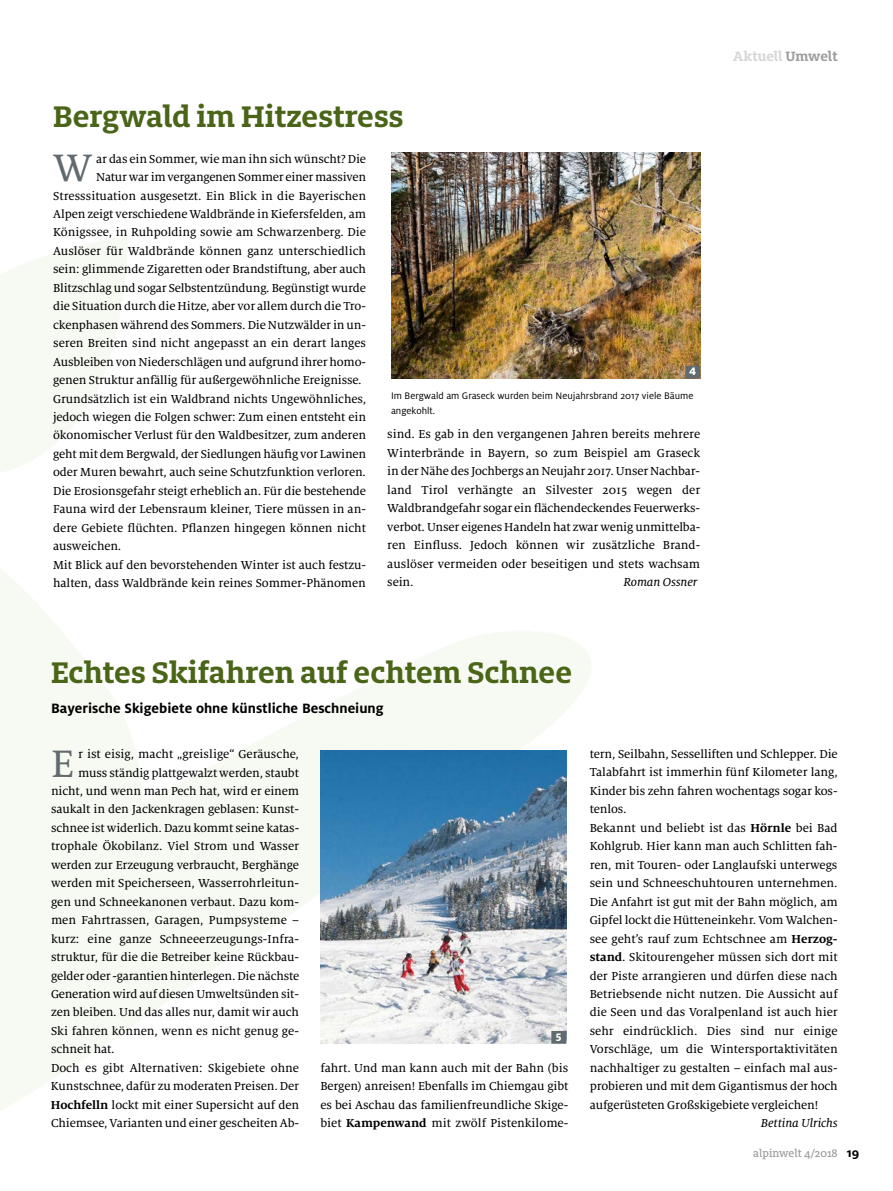
<style>
.page{position:relative;width:893px;height:1191px;background:#fff}
.page>*{position:absolute;margin:0;border:0;box-sizing:border-box;transform-origin:0 0}
.t1{font:42.3px "Milo Serif OT Text";color:#616a6e}
.t2{font:700 33px "Milo Slab OT";color:#4a6518}
.t3{font:700 15px "Milo OT";color:#000}
.t4{font:700 15px "Milo Slab OT";color:#d5d6d6}
.t5{font:12.75px/18.5px "Milo Serif OT Text";letter-spacing:-.01em;color:#000;text-align:justify}
.t6{font:12.75px "Milo Serif OT Text Ita";letter-spacing:-.01em;color:#000}
.t7{font:500 12px "Milo Slab OT";color:#9c9d9d}
.t8{font:800 12px "Milo OT";color:#fff}
.t9{font:10.5px/14.2px "Milo OT";color:#000}
.s1{color:#9c9d9d}
.s2{font-family:"Milo Serif OT";font-weight:700}
.s3{font-family:"Milo OT";font-weight:700;font-size:13.5px;color:#000}
</style>
<div class="page">
<img style="left:0;top:236px;width:591px;height:875px">
<img style="left:320px;top:751px;width:246px;height:292px">
<div style="left:551px;top:1031px;width:15px;height:12px;background:#616a6e"></div>
<div style="left:391px;top:152px;width:309px;height:270px;background:#fff"></div>
<img style="left:391px;top:152px;width:309px;height:226px">
<div style="left:685px;top:366px;width:15px;height:12px;background:#616a6e"></div>
<h2 class="t2" style="left:53px;top:104px;width:352px">Bergwald im Hitzestress</h2>
<h1 class="t1" style="left:53px;top:152px;width:41px">W</h1>
<p class="t5" style="left:96px;top:150px;width:271px">ar das ein Sommer, wie man ihn sich wünscht? Die</p>
<p class="t5" style="left:96px;top:169px;width:271px">Natur war im vergangenen Sommer einer massiven</p>
<p class="t5" style="left:53px;top:187px;width:314px">Stresssituation ausgesetzt. Ein Blick in die Bayerischen</p>
<p class="t5" style="left:53px;top:205px;width:314px">Alpen zeigt verschiedene Waldbrände in Kiefersfelden, am</p>
<p class="t5" style="left:53px;top:224px;width:314px">Königssee, in Ruhpolding sowie am Schwarzenberg. Die</p>
<p class="t5" style="left:53px;top:242px;width:314px">Auslöser für Waldbrände können ganz unterschiedlich</p>
<p class="t5" style="left:53px;top:261px;width:314px">sein: glimmende Zigaretten oder Brandstiftung, aber auch</p>
<p class="t5" style="left:53px;top:279px;width:314px">Blitzschlag und sogar Selbstentzündung. Begünstigt wurde</p>
<p class="t5" style="left:53px;top:298px;width:314px">die Situation durch die Hitze, aber vor allem durch die Tro-</p>
<p class="t5" style="left:53px;top:316px;width:314px">ckenphasen während des Sommers. Die Nutzwälder in un-</p>
<p class="t5" style="left:53px;top:335px;width:314px">seren Breiten sind nicht angepasst an ein derart langes</p>
<p class="t5" style="left:53px;top:353px;width:314px">Ausbleiben von Niederschlägen und aufgrund ihrer homo-</p>
<p class="t5" style="left:53px;top:372px;width:310px">genen Struktur anfällig für außergewöhnliche Ereignisse.</p>
<p class="t5" style="left:53px;top:390px;width:314px">Grundsätzlich ist ein Waldbrand nichts Ungewöhnliches,</p>
<p class="t5" style="left:53px;top:408px;width:314px">jedoch wiegen die Folgen schwer: Zum einen entsteht ein</p>
<p class="t5" style="left:53px;top:427px;width:314px">ökonomischer Verlust für den Waldbesitzer, zum anderen</p>
<p class="t5" style="left:53px;top:445px;width:315px">geht mit dem Bergwald, der Siedlungen häufig vor Lawinen</p>
<p class="t5" style="left:53px;top:464px;width:314px">oder Muren bewahrt, auch seine Schutzfunktion verloren.</p>
<p class="t5" style="left:53px;top:482px;width:314px">Die Erosionsgefahr steigt erheblich an. Für die bestehende</p>
<p class="t5" style="left:53px;top:501px;width:314px">Fauna wird der Lebensraum kleiner, Tiere müssen in an-</p>
<p class="t5" style="left:53px;top:519px;width:314px">dere Gebiete flüchten. Pflanzen hingegen können nicht</p>
<p class="t5" style="left:53px;top:538px;width:70px">ausweichen.</p>
<p class="t5" style="left:53px;top:556px;width:314px">Mit Blick auf den bevorstehenden Winter ist auch festzu-</p>
<p class="t5" style="left:53px;top:574px;width:314px">halten, dass Waldbrände kein reines Sommer-Phänomen</p>
<p class="t8" style="left:689px;top:367px;width:9px">4</p>
<p class="t9" style="left:391px;top:389px;width:304px">Im Bergwald am Graseck wurden beim Neujahrsbrand 2017 viele Bäume angekohlt.</p>
<p class="t5" style="left:387px;top:426px;width:314px">sind. Es gab in den vergangenen Jahren bereits mehrere Winterbrände in Bayern, so zum Beispiel am Graseck in der Nähe des Jochbergs an Neujahr 2017. Unser Nachbar&shy;land Tirol verhängte an Silvester 2015 wegen der Waldbrandgefahr sogar ein flächendeckendes Feuerwerks&shy;verbot. Unser eigenes Handeln hat zwar wenig unmittelba&shy;ren Einfluss. Jedoch können wir zusätzliche Brand&shy;auslöser vermeiden oder beseitigen und stets wachsam sein.</p>
<p class="t6" style="left:623px;top:577px;width:76px">Roman Ossner</p>
<h2 class="t2" style="left:51px;top:660px;width:523px">Echtes Skifahren auf echtem Schnee</h2>
<p class="t3" style="left:51px;top:703px;width:334px">Bayerische Skigebiete ohne künstliche Beschneiung</p>
<p class="t4" style="left:733px;top:51px;width:106px">Aktuell <span class="s1">Umwelt</span></p>
<h1 class="t1" style="left:51px;top:747px;width:25px">E</h1>
<p class="t5" style="left:78px;top:745px;width:222px">r ist eisig, macht „greislige“ Geräusche,</p>
<p class="t5" style="left:78px;top:764px;width:222px">muss ständig plattgewalzt werden, staubt</p>
<p class="t5" style="left:51px;top:782px;width:250px">nicht, und wenn man Pech hat, wird er einem</p>
<p class="t5" style="left:51px;top:801px;width:249px">saukalt in den Jackenkragen geblasen: Kunst-</p>
<p class="t5" style="left:51px;top:819px;width:250px">schnee ist widerlich. Dazu kommt seine katas-</p>
<p class="t5" style="left:51px;top:838px;width:250px">trophale Ökobilanz. Viel Strom und Wasser</p>
<p class="t5" style="left:51px;top:856px;width:250px">werden zur Erzeugung verbraucht, Berghänge</p>
<p class="t5" style="left:51px;top:874px;width:249px">werden mit Speicherseen, Wasserrohrleitun-</p>
<p class="t5" style="left:51px;top:893px;width:249px">gen und Schneekanonen verbaut. Dazu kom-</p>
<p class="t5" style="left:51px;top:911px;width:250px">men Fahrtrassen, Garagen, Pumpsysteme –</p>
<p class="t5" style="left:51px;top:930px;width:249px">kurz: eine ganze Schneeerzeugungs-Infra-</p>
<p class="t5" style="left:51px;top:948px;width:249px">struktur, für die die Betreiber keine Rückbau-</p>
<p class="t5" style="left:51px;top:967px;width:250px">gelder oder -garantien hinterlegen. Die nächste</p>
<p class="t5" style="left:51px;top:985px;width:249px">Generation wird auf diesen Umweltsünden sit-</p>
<p class="t5" style="left:51px;top:1004px;width:250px">zen bleiben. Und das alles nur, damit wir auch</p>
<p class="t5" style="left:51px;top:1022px;width:249px">Ski fahren können, wenn es nicht genug ge-</p>
<p class="t5" style="left:51px;top:1041px;width:65px">schneit hat.</p>
<p class="t5" style="left:51px;top:1059px;width:250px">Doch es gibt Alternativen: Skigebiete ohne</p>
<p class="t5" style="left:51px;top:1077px;width:250px">Kunstschnee, dafür zu moderaten Preisen. Der</p>
<p class="t5" style="left:51px;top:1096px;width:250px"><span class="s2">Hochfelln</span> lockt mit einer Supersicht auf den</p>
<p class="t5" style="left:51px;top:1114px;width:249px">Chiemsee, Varianten und einer gescheiten Ab-</p>
<p class="t8" style="left:556px;top:1032px;width:7px">5</p>
<p class="t5" style="left:320px;top:1059px;width:250px">fahrt. Und man kann auch mit der Bahn (bis Bergen) anreisen! Ebenfalls im Chiemgau gibt es bei Aschau das familienfreundliche Skige&shy;biet <span class="s2">Kampenwand</span> mit zwölf Pistenkilome-</p>
<p class="t5" style="left:590px;top:745px;width:250px;text-align:left">tern, Seilbahn, Sesselliften und Schlepper. Die Talabfahrt ist immerhin fünf Kilometer lang, Kinder bis zehn fahren wochentags sogar kos&shy;tenlos.<br>Bekannt und beliebt ist das <span class="s2">Hörnle</span> bei Bad Kohlgrub. Hier kann man auch Schlitten fah&shy;ren, mit Touren- oder Langlaufski unterwegs sein und Schneeschuhtouren unternehmen.<br>Die Anfahrt ist gut mit der Bahn möglich, am Gipfel lockt die Hütteneinkehr. Vom Walchen&shy;see geht’s rauf zum Echtschnee am <span class="s2">Herzog&shy;stand</span>. Skitourengeher müssen sich dort mit der Piste arrangieren und dürfen diese nach Betriebsende nicht nutzen. Die Aussicht auf die Seen und das Voralpenland ist auch hier sehr eindrücklich. Dies sind nur einige Vorschläge, um die Wintersportaktivitäten nachhaltiger zu gestalten – einfach mal aus&shy;probieren und mit dem Gigantismus der hoch aufgerüsteten Großskigebiete vergleichen!</p>
<p class="t6" style="left:761px;top:1118px;width:78px">Bettina Ulrichs</p>
<p class="t7" style="left:753px;top:1149px;width:108px">alpinwelt 4/2018 <span class="s3">19</span></p>
</div>
